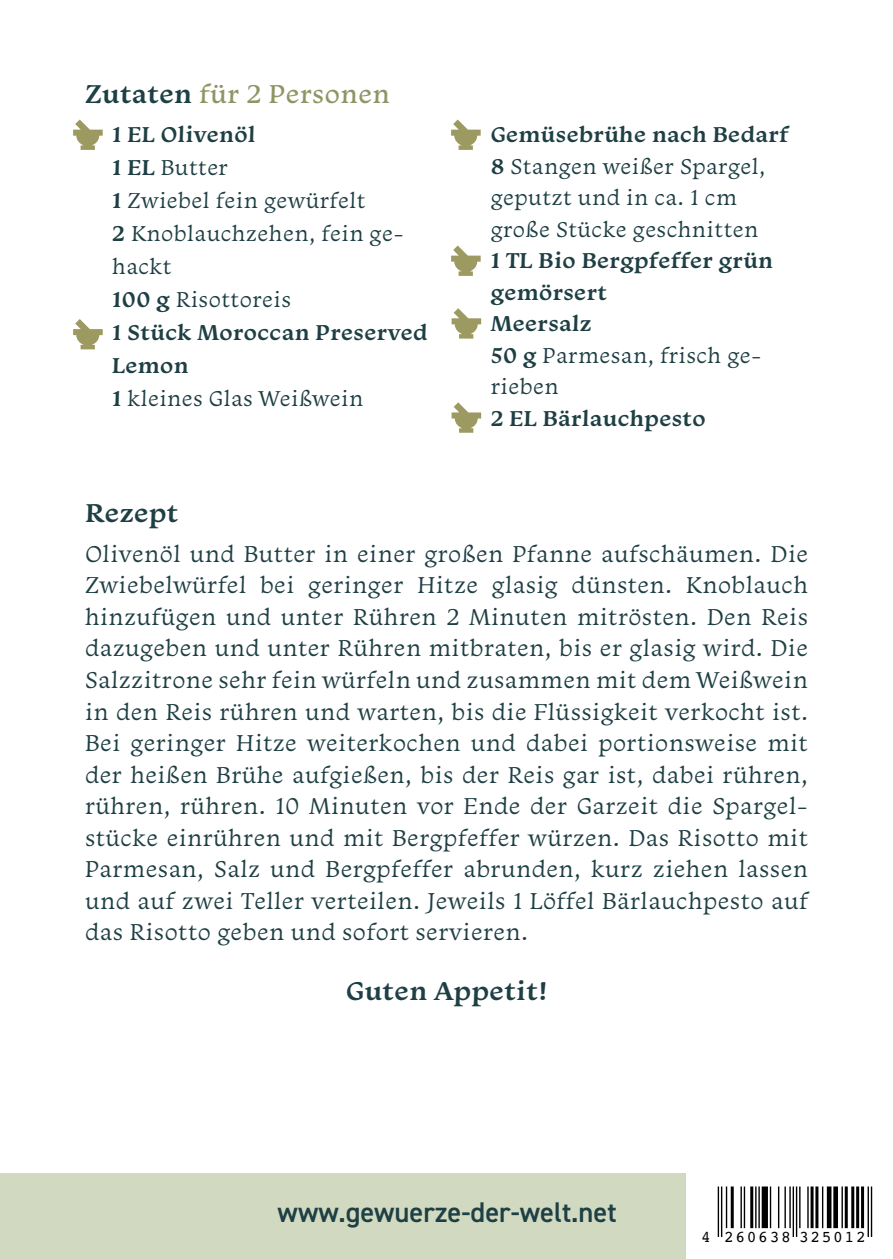
<style>
.page{position:relative;width:893px;height:1259px;background:#fff}
.page>*{position:absolute;margin:0;border:0;box-sizing:border-box;transform-origin:0 0}
.t1{font:600 28.5px "DIN2014";color:#1e3f44}
.t2{font:27px "Monarcha";letter-spacing:.02em;color:#919464}
.t3{font:600 27px "Monarcha";letter-spacing:.02em;color:#1e3f44}
.t4{font:24px/31.5px "Monarcha";letter-spacing:.02em;color:#1e3f44;text-align:justify}
.t5{font:22.5px/33px "Monarcha";letter-spacing:.02em;color:#1e3f44}
.t6{font:600 22.5px "Monarcha";letter-spacing:.02em;color:#1e3f44}
.t7{font:16.2px "Calibri";letter-spacing:.1em;color:#000}
.s1{font-weight:600;color:#1e3f44}
.s2{font-weight:600}
</style>
<div class="page">
<div style="left:0;top:1174px;width:685px;height:85px;background:#d1d9c1"></div>
<svg style="left:717px;top:1186px;width:156px;height:51px"></svg>
<hr style="left:718px;top:1186px;width:1px;height:51px;background:#000">
<hr style="left:721px;top:1186px;width:1px;height:51px;background:#000">
<hr style="left:726px;top:1186px;width:1px;height:42px;background:#000">
<hr style="left:731px;top:1186px;width:3px;height:42px;background:#000">
<hr style="left:740px;top:1186px;width:2px;height:42px;background:#000">
<hr style="left:744px;top:1186px;width:1px;height:42px;background:#000">
<hr style="left:750px;top:1186px;width:3px;height:42px;background:#000">
<hr style="left:755px;top:1186px;width:1px;height:42px;background:#000">
<hr style="left:758px;top:1186px;width:2px;height:42px;background:#000">
<div style="left:762px;top:1186px;width:6px;height:42px;background:#000"></div>
<hr style="left:770px;top:1186px;width:1px;height:42px;background:#000">
<hr style="left:778px;top:1186px;width:1px;height:42px;background:#000">
<hr style="left:784px;top:1186px;width:2px;height:42px;background:#000">
<hr style="left:789px;top:1186px;width:2px;height:42px;background:#000">
<hr style="left:793px;top:1186px;width:1px;height:51px;background:#000">
<hr style="left:796px;top:1186px;width:1px;height:51px;background:#000">
<hr style="left:799px;top:1186px;width:1px;height:42px;background:#000">
<hr style="left:807px;top:1186px;width:2px;height:42px;background:#000">
<hr style="left:810px;top:1186px;width:3px;height:42px;background:#000">
<hr style="left:815px;top:1186px;width:3px;height:42px;background:#000">
<hr style="left:822px;top:1186px;width:1px;height:42px;background:#000">
<hr style="left:827px;top:1186px;width:4px;height:42px;background:#000">
<div style="left:833px;top:1186px;width:5px;height:42px;background:#000"></div>
<hr style="left:841px;top:1186px;width:2px;height:42px;background:#000">
<hr style="left:845px;top:1186px;width:3px;height:42px;background:#000">
<hr style="left:851px;top:1186px;width:3px;height:42px;background:#000">
<hr style="left:856px;top:1186px;width:3px;height:42px;background:#000">
<hr style="left:861px;top:1186px;width:3px;height:42px;background:#000">
<hr style="left:867px;top:1186px;width:2px;height:51px;background:#000">
<hr style="left:871px;top:1186px;width:1px;height:51px;background:#000">
<svg style="left:73px;top:119px;width:30px;height:31px"></svg>
<svg style="left:451px;top:245px;width:30px;height:31px"></svg>
<svg style="left:73px;top:319px;width:30px;height:30px"></svg>
<svg style="left:451px;top:119px;width:30px;height:31px"></svg>
<svg style="left:452px;top:402px;width:29px;height:31px"></svg>
<svg style="left:452px;top:308px;width:29px;height:30px"></svg>
<p class="t2" style="left:85px;top:76px;width:306px"><span class="s1">Zutaten</span> für 2 Personen</p>
<p class="t6" style="left:112px;top:120px;width:145px">1 EL Olivenöl</p>
<p class="t5" style="left:112px;top:151px;width:117px"><span class="s2">1 EL</span> Butter</p>
<p class="t5" style="left:112px;top:184px;width:255px"><span class="s2">1</span> Zwiebel fein gewürfelt</p>
<p class="t5" style="left:112px;top:217px;width:293px"><span class="s2">2</span> Knoblauchzehen, fein ge&shy;hackt</p>
<p class="t5" style="left:112px;top:283px;width:180px"><span class="s2">100 g</span> Risottoreis</p>
<p class="t6" style="left:112px;top:318px;width:317px">1 Stück Moroccan Preserved</p>
<p class="t6" style="left:112px;top:351px;width:78px">Lemon</p>
<p class="t5" style="left:112px;top:382px;width:253px"><span class="s2">1</span> kleines Glas Weißwein</p>
<p class="t6" style="left:491px;top:120px;width:299px">Gemüsebrühe nach Bedarf</p>
<p class="t5" style="left:491px;top:149px;width:276px"><span class="s2">8</span> Stangen weißer Spargel,</p>
<p class="t5" style="left:491px;top:181px;width:248px">geputzt und in ca. 1 cm</p>
<p class="t5" style="left:491px;top:212px;width:269px">große Stücke geschnitten</p>
<p class="t6" style="left:491px;top:246px;width:284px">1 TL Bio Bergpfeffer grün</p>
<p class="t6" style="left:491px;top:277px;width:118px">gemörsert</p>
<p class="t6" style="left:491px;top:309px;width:102px">Meersalz</p>
<p class="t5" style="left:491px;top:339px;width:272px;line-height:31.5px"><span class="s2">50 g</span> Parmesan, frisch ge&shy;rieben</p>
<p class="t6" style="left:491px;top:403px;width:216px">2 EL Bärlauchpesto</p>
<p class="t3" style="left:85px;top:494px;width:95px">Rezept</p>
<p class="t4" style="left:85px;top:537px;width:724px">Olivenöl und Butter in einer großen Pfanne aufschäumen. Die Zwiebelwürfel bei geringer Hitze glasig dünsten. Knoblauch hinzufügen und unter Rühren 2 Minuten mitrösten. Den Reis dazugeben und unter Rühren mitbraten, bis er glasig wird. Die Salzzitrone sehr fein würfeln und zusammen mit dem Weißwein in den Reis rühren und warten, bis die Flüssigkeit verkocht ist.<br>Bei geringer Hitze weiterkochen und dabei portionsweise mit der heißen Brühe aufgießen, bis der Reis gar ist, dabei rühren, rühren, rühren. 10 Minuten vor Ende der Garzeit die Spargel&shy;stücke einrühren und mit Bergpfeffer würzen. Das Risotto mit Parmesan, Salz und Bergpfeffer abrunden, kurz ziehen lassen und auf zwei Teller verteilen. Jeweils 1 Löffel Bärlauchpesto auf das Risotto geben und sofort servieren.</p>
<p class="t3" style="left:346px;top:972px;width:203px">Guten Appetit!</p>
<p class="t1" style="left:277px;top:1193px;width:341px">www.gewuerze-der-welt.net</p>
<p class="t7" style="left:701px;top:1224px;width:166px">4 260638 325012</p>
</div>
